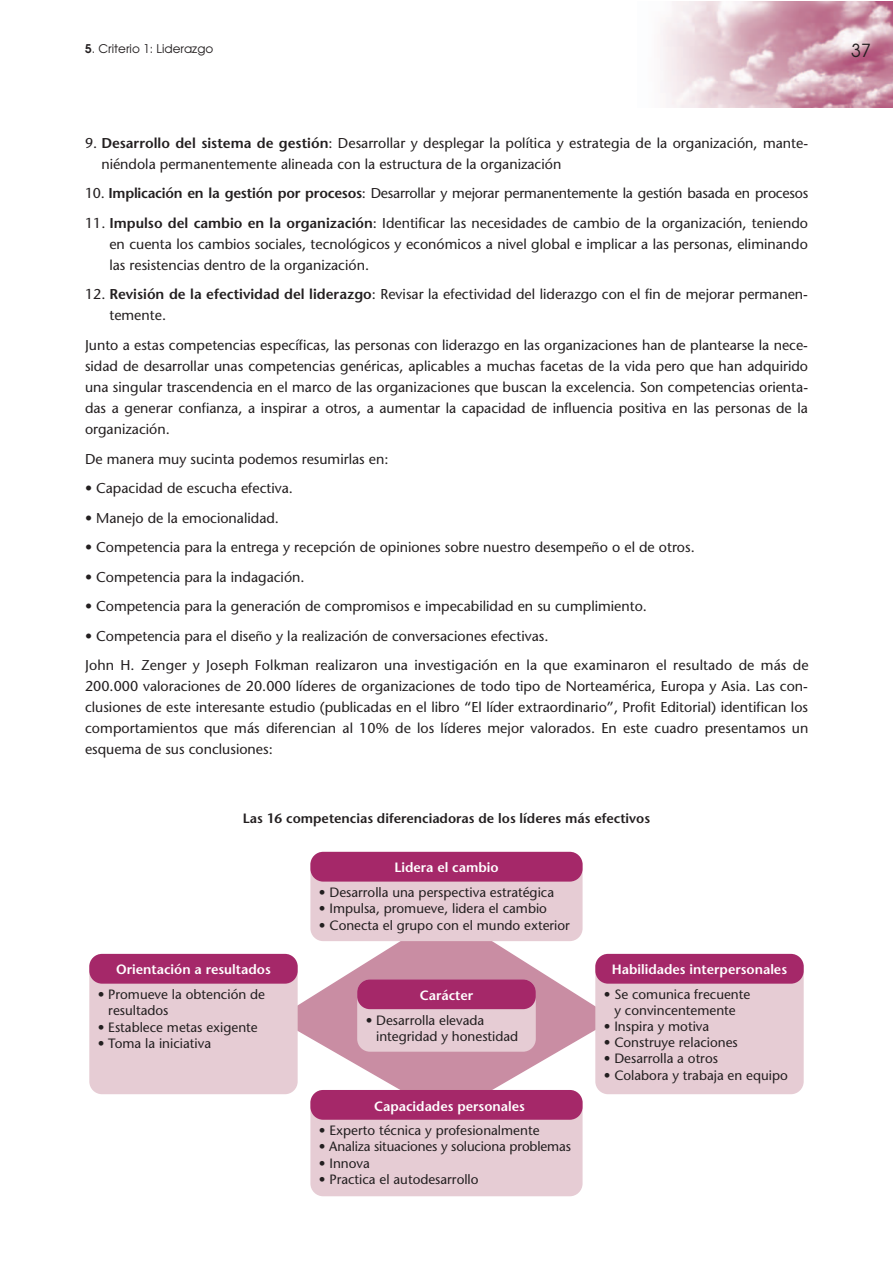
<style>
.page{position:relative;width:893px;height:1263px;background:#fff}
.page>*{position:absolute;margin:0;border:0;box-sizing:border-box;transform-origin:0 0}
.t1{font:18px "Avant Garde";color:#231f20}
.t2{font:14.25px/21px "Stone Sans";color:#231f20}
.t3{font:13.5px/16.2px "Stone Sans";color:#231f20}
.t4{font:600 13.5px "Stone Sans";color:#fff}
.t5{font:600 13.5px "Stone Sans";color:#231f20}
.t6{font:12px "Avant Garde";color:#231f20}
.s1{font-weight:600}
</style>
<div class="page">
<img style="left:661px;top:1px;width:231px;height:107px">
<svg style="left:276px;top:939px;width:339px;height:158px;fill:#c98da3"></svg>
<div style="left:357px;top:979px;width:179px;height:73px;background:#e6ccd4;border-radius:13px"></div>
<div style="left:357px;top:979px;width:179px;height:30px;background:#a52869;border-radius:13px"></div>
<div style="left:310px;top:852px;width:273px;height:89px;background:#e6ccd4;border-radius:13px"></div>
<div style="left:310px;top:852px;width:273px;height:29px;background:#a52869;border-radius:13px"></div>
<div style="left:310px;top:1090px;width:273px;height:106px;background:#e6ccd4;border-radius:13px"></div>
<div style="left:310px;top:1090px;width:273px;height:30px;background:#a52869;border-radius:13px"></div>
<div style="left:89px;top:954px;width:209px;height:140px;background:#e6ccd4;border-radius:13px"></div>
<div style="left:89px;top:954px;width:209px;height:30px;background:#a52869;border-radius:13px"></div>
<div style="left:595px;top:954px;width:209px;height:140px;background:#e6ccd4;border-radius:13px"></div>
<div style="left:595px;top:954px;width:209px;height:30px;background:#a52869;border-radius:13px"></div>
<p class="t6" style="left:85px;top:42px;width:130px"><span class="s1">5</span>. Criterio 1: Liderazgo</p>
<p class="t2" style="left:101px;top:134px;width:708px;text-indent:-16px">9. <span class="s1">Desarrollo del sistema de gestión</span>: Desarrollar y desplegar la política y estrategia de la organización, mante&shy;niéndola permanentemente alineada con la estructura de la organización</p>
<p class="t2" style="left:85px;top:184px;width:725px">10. <span class="s1">Implicación en la gestión por procesos</span>: Desarrollar y mejorar permanentemente la gestión basada en procesos</p>
<p class="t2" style="left:109px;top:214px;width:700px;text-align:justify;text-indent:-24px">11. <span class="s1">Impulso del cambio en la organización</span>: Identificar las necesidades de cambio de la organización, teniendo en cuenta los cambios sociales, tecnológicos y económicos a nivel global e implicar a las personas, eliminando las resistencias dentro de la organización.</p>
<p class="t2" style="left:109px;top:285px;width:700px;text-indent:-24px">12. <span class="s1">Revisión de la efectividad del liderazgo</span>: Revisar la efectividad del liderazgo con el fin de mejorar permanen&shy;temente.</p>
<p class="t2" style="left:85px;top:336px;width:725px;text-align:justify">Junto a estas competencias específicas, las personas con liderazgo en las organizaciones han de plantearse la nece&shy;sidad de desarrollar unas competencias genéricas, aplicables a muchas facetas de la vida pero que han adquirido una singular trascendencia en el marco de las organizaciones que buscan la excelencia. Son competencias orienta&shy;das a generar confianza, a inspirar a otros, a aumentar la capacidad de influencia positiva en las personas de la organización.</p>
<p class="t2" style="left:85px;top:450px;width:305px">De manera muy sucinta podemos resumirlas en:</p>
<p class="t2" style="left:85px;top:479px;width:209px">• Capacidad de escucha efectiva.</p>
<p class="t2" style="left:85px;top:509px;width:195px">• Manejo de la emocionalidad.</p>
<p class="t2" style="left:85px;top:538px;width:611px">• Competencia para la entrega y recepción de opiniones sobre nuestro desempeño o el de otros.</p>
<p class="t2" style="left:85px;top:568px;width:221px">• Competencia para la indagación.</p>
<p class="t2" style="left:85px;top:597px;width:563px">• Competencia para la generación de compromisos e impecabilidad en su cumplimiento.</p>
<p class="t2" style="left:85px;top:622px;width:725px;line-height:29.5px">• Competencia para el diseño y la realización de conversaciones efectivas.<br>John H. Zenger y Joseph Folkman realizaron una investigación en la que examinaron el resultado de más de</p>
<p class="t2" style="left:85px;top:677px;width:725px;text-align:justify">200.000 valoraciones de 20.000 líderes de organizaciones de todo tipo de Norteamérica, Europa y Asia. Las con&shy;clusiones de este interesante estudio (publicadas en el libro “El líder extraordinario”, Profit Editorial) identifican los comportamientos que más diferencian al 10% de los líderes mejor valorados. En este cuadro presentamos un esquema de sus conclusiones:</p>
<p class="t5" style="left:243px;top:813px;width:409px">Las 16 competencias diferenciadoras de los líderes más efectivos</p>
<p class="t4" style="left:116px;top:964px;width:156px">Orientación a resultados</p>
<p class="t3" style="left:108px;top:988px;width:158px;text-indent:-11px">• Promueve la obtención de resultados</p>
<p class="t3" style="left:98px;top:1020px;width:161px">• Establece metas exigente</p>
<p class="t3" style="left:98px;top:1036px;width:115px">• Toma la iniciativa</p>
<p class="t4" style="left:394px;top:862px;width:106px">Lidera el cambio</p>
<p class="t3" style="left:319px;top:886px;width:237px">• Desarrolla una perspectiva estratégica</p>
<p class="t3" style="left:319px;top:902px;width:230px">• Impulsa, promueve, lidera el cambio</p>
<p class="t3" style="left:319px;top:918px;width:252px">• Conecta el grupo con el mundo exterior</p>
<p class="t4" style="left:420px;top:990px;width:55px">Carácter</p>
<p class="t3" style="left:376px;top:1013px;width:144px;text-indent:-11px">• Desarrolla elevada integridad y honestidad</p>
<p class="t4" style="left:374px;top:1100px;width:152px">Capacidades personales</p>
<p class="t3" style="left:319px;top:1124px;width:222px">• Experto técnica y profesionalmente</p>
<p class="t3" style="left:319px;top:1140px;width:254px">• Analiza situaciones y soluciona problemas</p>
<p class="t3" style="left:319px;top:1156px;width:52px">• Innova</p>
<p class="t3" style="left:319px;top:1172px;width:161px">• Practica el autodesarrollo</p>
<p class="t4" style="left:612px;top:964px;width:177px">Habilidades interpersonales</p>
<p class="t3" style="left:604px;top:987px;width:148px;text-align:center">• Se comunica frecuente y convincentemente</p>
<p class="t3" style="left:604px;top:1019px;width:107px">• Inspira y motiva</p>
<p class="t3" style="left:604px;top:1036px;width:136px">• Construye relaciones</p>
<p class="t3" style="left:604px;top:1052px;width:116px">• Desarrolla a otros</p>
<p class="t3" style="left:604px;top:1068px;width:186px">• Colabora y trabaja en equipo</p>
<p class="t1" style="left:851px;top:40px;width:21px">37</p>
</div>
